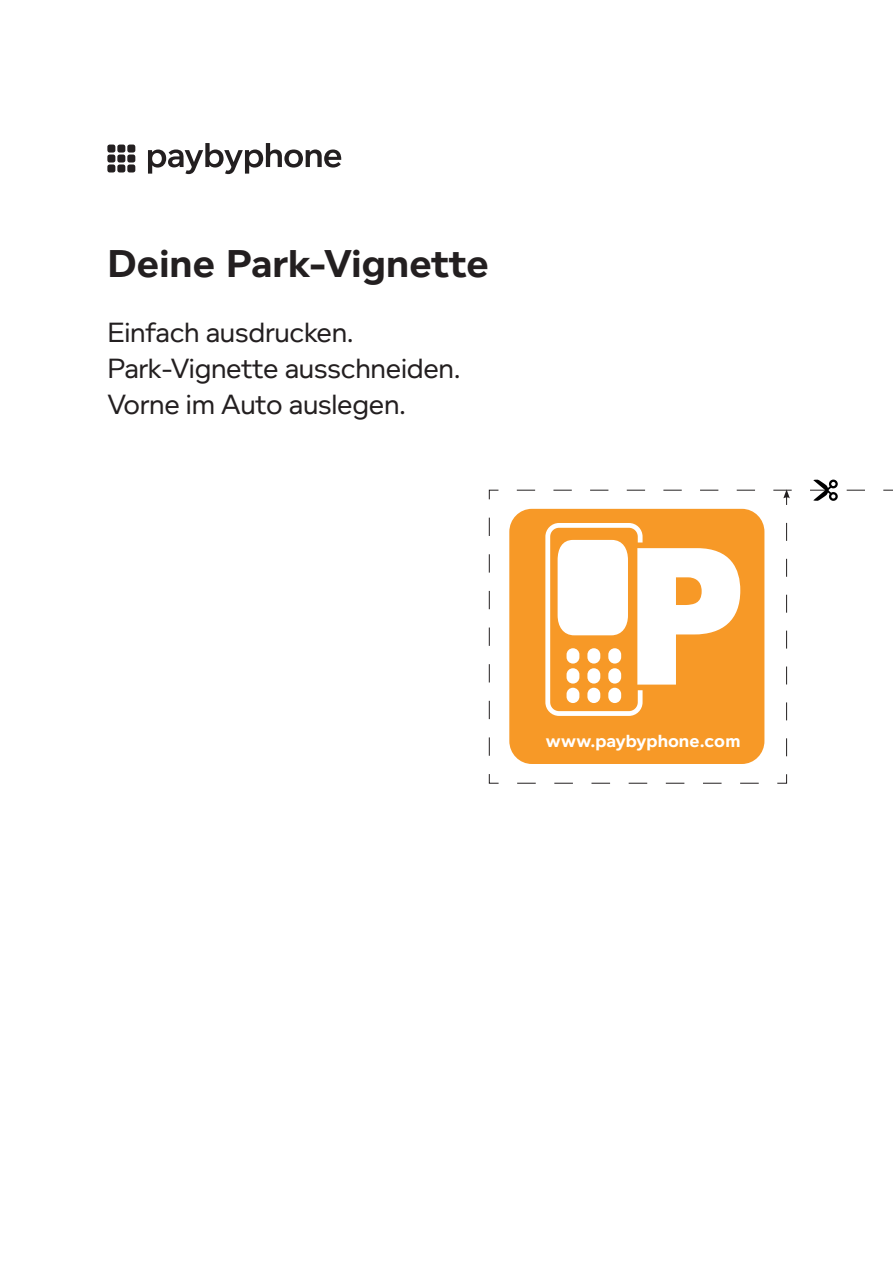
<style>
.page{position:relative;width:893px;height:1263px;background:#fff}
.page>*{position:absolute;margin:0;border:0;box-sizing:border-box;transform-origin:0 0}
.t1{font:700 39.75px "Foundry Context";letter-spacing:.005em;color:#231f20}
.t2{font:28.5px/36px "Foundry Context";letter-spacing:-.01em;color:#231f20}
.t3{font:700 18px "Foundry Context";color:#fff}
</style>
<div class="page">
<svg style="left:517px;top:783px;width:242px;height:1px"></svg>
<svg style="left:489px;top:490px;width:299px;height:293px"></svg>
<svg style="left:508px;top:479px;width:385px;height:22px"></svg>
<svg style="left:148px;top:143px;width:193px;height:31px"></svg>
<div style="left:107px;top:145px;width:8px;height:8px;background:#231f20;border-radius:2px"></div>
<div style="left:107px;top:154px;width:8px;height:9px;background:#231f20;border-radius:2px"></div>
<div style="left:107px;top:164px;width:8px;height:8px;background:#231f20;border-radius:2px"></div>
<div style="left:117px;top:145px;width:8px;height:8px;background:#231f20;border-radius:2px"></div>
<div style="left:117px;top:154px;width:8px;height:9px;background:#231f20;border-radius:2px"></div>
<div style="left:117px;top:164px;width:8px;height:8px;background:#231f20;border-radius:2px"></div>
<div style="left:127px;top:145px;width:8px;height:8px;background:#231f20;border-radius:2px"></div>
<div style="left:127px;top:154px;width:8px;height:9px;background:#231f20;border-radius:2px"></div>
<div style="left:127px;top:164px;width:8px;height:8px;background:#231f20;border-radius:2px"></div>
<h1 class="t1" style="left:107px;top:240px;width:383px">Deine Park-Vignette</h1>
<p class="t2" style="left:107px;top:314px;width:355px">Einfach ausdrucken.<br>Park-Vignette ausschneiden.<br>Vorne im Auto auslegen.</p>
<p class="t3" style="left:546px;top:730px;width:196px">www.paybyphone.com</p>
</div>
